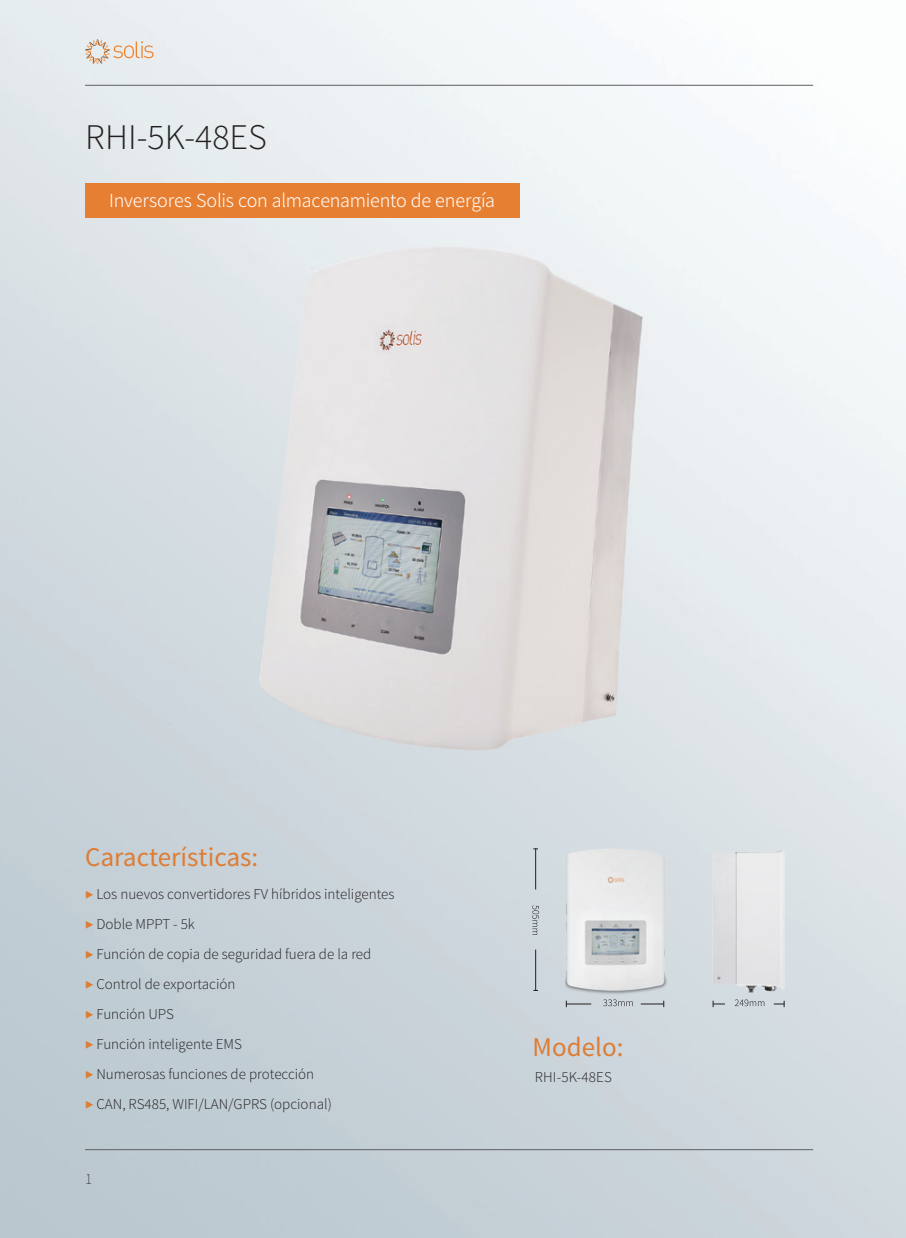
<style>
.page{position:relative;width:906px;height:1238px;background:#fff}
.page>*{position:absolute;margin:0;border:0;box-sizing:border-box;transform-origin:0 0}
.t1{font:300 36px "Source Sans Pro";color:#231f20}
.t2{font:27px "Source Sans Pro";color:#de7c33}
.t3{font:300 18px "Source Han Sans SC";letter-spacing:-.01em;color:#fff}
.t4{font:300 15px/30px "Source Sans Pro";color:#231f20}
.t5{font:200 13.5px "Source Han Sans SC";color:#231f20}
.s1{color:#de7c33}
</style>
<div class="page">
<img style="left:0;top:0;width:906px;height:1237px">
<div style="left:85px;top:183px;width:434px;height:34px;background:#e77f32"></div>
<svg style="left:85px;top:39px;width:68px;height:25px;background:#e5d7cb"></svg>
<hr style="left:85px;top:85px;width:728px;height:1px;background:#5f5f62">
<hr style="left:85px;top:1149px;width:728px;height:1px;background:#5f5f62">
<hr style="left:535px;top:949px;width:1px;height:41px;background:#231f20">
<svg style="left:566px;top:1000px;width:25px;height:7px"></svg>
<svg style="left:713px;top:1000px;width:12px;height:7px"></svg>
<svg style="left:641px;top:1000px;width:23px;height:7px"></svg>
<hr style="left:535px;top:848px;width:1px;height:41px;background:#231f20">
<svg style="left:774px;top:1000px;width:11px;height:7px"></svg>
<svg style="left:735px;top:999px;width:29px;height:7px"></svg>
<svg style="left:603px;top:999px;width:30px;height:7px"></svg>
<svg style="left:532px;top:905px;width:7px;height:29px"></svg>
<img style="left:708px;top:841px;width:85px;height:156px">
<img style="left:565px;top:841px;width:105px;height:153px">
<h1 class="t1" style="left:85px;top:115px;width:183px">RHI-5K-48ES</h1>
<p class="t3" style="left:109px;top:190px;width:387px">Inversores Solis con almacenamiento de energía</p>
<h2 class="t2" style="left:85px;top:840px;width:175px">Características:</h2>
<p class="t4" style="left:85px;top:879px;width:311px"><span class="s1">▶</span> Los nuevos convertidores FV híbridos inteligentes <span class="s1">▶</span> Doble MPPT - 5k<br><span class="s1">▶</span> Función de copia de seguridad fuera de la red<br><span class="s1">▶</span> Control de exportación<br><span class="s1">▶</span> Función UPS<br><span class="s1">▶</span> Función inteligente EMS<br><span class="s1">▶</span> Numerosas funciones de protección<br><span class="s1">▶</span> CAN, RS485, WIFI/LAN/GPRS (opcional)</p>
<p class="t5" style="left:85px;top:1171px;width:9px">1</p>
<h2 class="t2" style="left:532px;top:1030px;width:92px">Modelo:</h2>
<p class="t4" style="left:534px;top:1062px;width:79px">RHI-5K-48ES</p>
</div>
